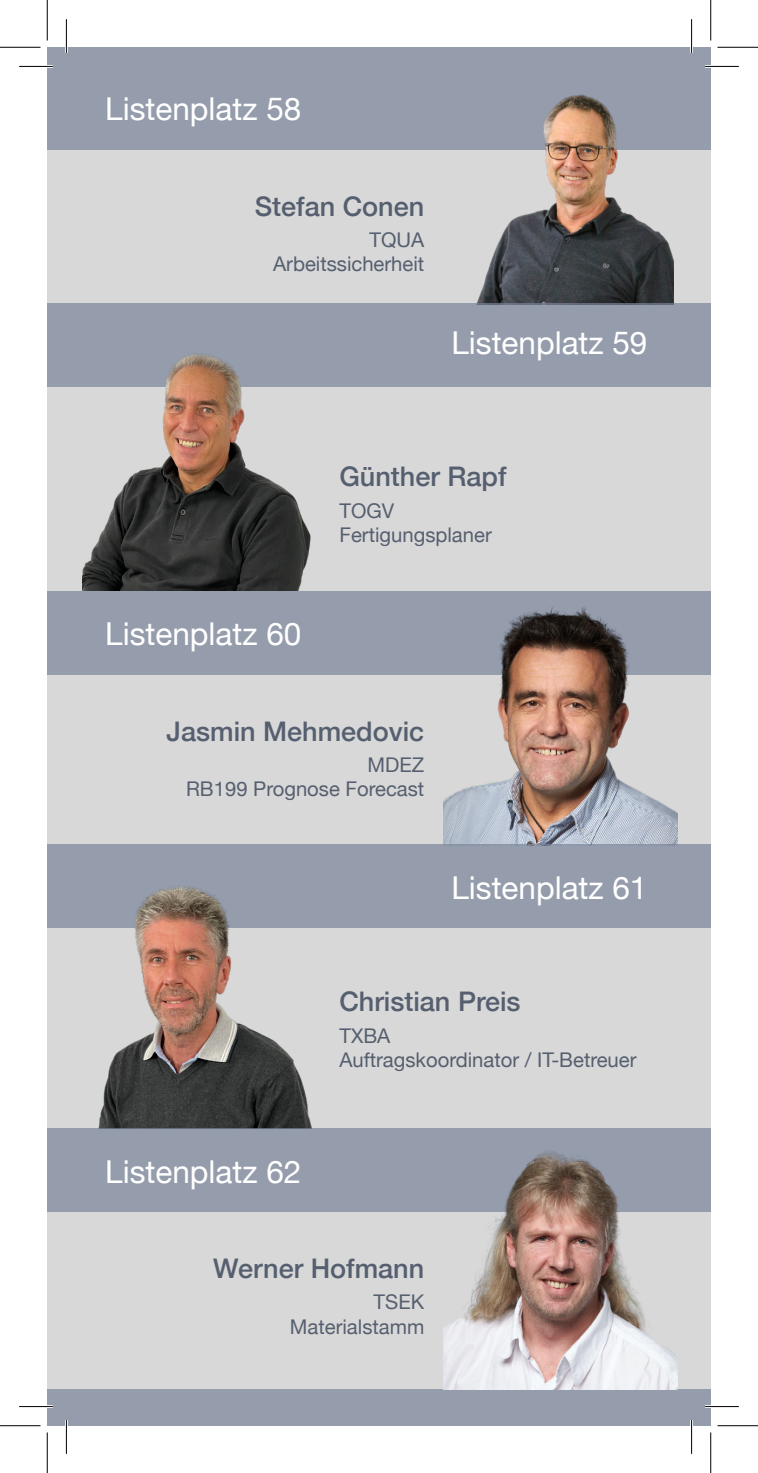
<style>
.page{position:relative;width:758px;height:1473px;background:#fff}
.page>*{position:absolute;margin:0;border:0;box-sizing:border-box;transform-origin:0 0}
.t1{font:31.5px "Helvetica Neue";color:#fff}
.t2{font:500 27px "Helvetica Neue";color:#565f6f}
.t3{font:20.25px "Helvetica Neue";color:#565f6f}
</style>
<div class="page">
<div style="left:47px;top:47px;width:664px;height:1378px;background:#d8d8d8"></div>
<div style="left:47px;top:47px;width:664px;height:102px;background:#959dac"></div>
<img style="left:448px;top:94px;width:225px;height:210px">
<div style="left:47px;top:304px;width:664px;height:83px;background:#959dac"></div>
<img style="left:82px;top:353px;width:229px;height:237px">
<div style="left:47px;top:591px;width:664px;height:83px;background:#959dac"></div>
<img style="left:443px;top:607px;width:234px;height:237px">
<div style="left:47px;top:844px;width:664px;height:83px;background:#959dac"></div>
<img style="left:82px;top:886px;width:234px;height:242px">
<div style="left:47px;top:1128px;width:664px;height:83px;background:#959dac"></div>
<div style="left:47px;top:1389px;width:664px;height:36px;background:#959dac"></div>
<img style="left:443px;top:1151px;width:234px;height:238px">
<hr style="left:19px;top:65px;width:34px;height:3px;background:#fff">
<hr style="left:705px;top:65px;width:34px;height:3px;background:#fff">
<hr style="left:19px;top:1404px;width:34px;height:3px;background:#fff">
<hr style="left:705px;top:1404px;width:34px;height:3px;background:#fff">
<hr style="left:65px;top:19px;width:3px;height:34px;background:#fff">
<hr style="left:65px;top:1419px;width:3px;height:34px;background:#fff">
<hr style="left:690px;top:19px;width:3px;height:34px;background:#fff">
<hr style="left:690px;top:1419px;width:3px;height:34px;background:#fff">
<hr style="left:19px;top:66px;width:34px;height:1px;background:#000">
<hr style="left:705px;top:66px;width:34px;height:1px;background:#000">
<hr style="left:19px;top:1405px;width:34px;height:1px;background:#000">
<hr style="left:705px;top:1405px;width:34px;height:1px;background:#000">
<hr style="left:66px;top:19px;width:1px;height:34px;background:#000">
<hr style="left:66px;top:1419px;width:1px;height:34px;background:#000">
<hr style="left:691px;top:19px;width:1px;height:34px;background:#000">
<hr style="left:691px;top:1419px;width:1px;height:34px;background:#000">
<hr style="left:0;top:47px;width:40px;height:1px;background:#000">
<hr style="left:717px;top:47px;width:41px;height:1px;background:#000">
<hr style="left:0;top:1425px;width:40px;height:1px;background:#000">
<hr style="left:717px;top:1425px;width:41px;height:1px;background:#000">
<hr style="left:47px;top:0;width:1px;height:40px;background:#000">
<hr style="left:47px;top:1432px;width:1px;height:40px;background:#000">
<hr style="left:710px;top:0;width:1px;height:40px;background:#000">
<hr style="left:710px;top:1432px;width:1px;height:40px;background:#000">
<p class="t1" style="left:105px;top:86px;width:198px">Listenplatz 58</p>
<p class="t2" style="left:255px;top:184px;width:171px">Stefan Conen</p>
<p class="t3" style="left:369px;top:225px;width:56px">TQUA</p>
<p class="t3" style="left:273px;top:250px;width:153px">Arbeitssicherheit</p>
<p class="t1" style="left:451px;top:319px;width:198px">Listenplatz 59</p>
<p class="t1" style="left:105px;top:611px;width:198px">Listenplatz 60</p>
<p class="t2" style="left:339px;top:455px;width:169px">Günther Rapf</p>
<p class="t3" style="left:339px;top:496px;width:56px">TOGV</p>
<p class="t3" style="left:339px;top:520px;width:154px">Fertigungsplaner</p>
<p class="t2" style="left:167px;top:709px;width:259px">Jasmin Mehmedovic</p>
<p class="t3" style="left:368px;top:750px;width:58px">MDEZ</p>
<p class="t3" style="left:186px;top:774px;width:240px">RB199 Prognose Forecast</p>
<p class="t1" style="left:451px;top:865px;width:198px">Listenplatz 61</p>
<p class="t1" style="left:105px;top:1148px;width:198px">Listenplatz 62</p>
<p class="t2" style="left:339px;top:979px;width:183px">Christian Preis</p>
<p class="t3" style="left:339px;top:1020px;width:52px">TXBA</p>
<p class="t3" style="left:339px;top:1045px;width:299px">Auftragskoordinator / IT-Betreuer</p>
<p class="t2" style="left:213px;top:1246px;width:213px">Werner Hofmann</p>
<p class="t3" style="left:374px;top:1287px;width:52px">TSEK</p>
<p class="t3" style="left:290px;top:1311px;width:136px">Materialstamm</p>
</div>
